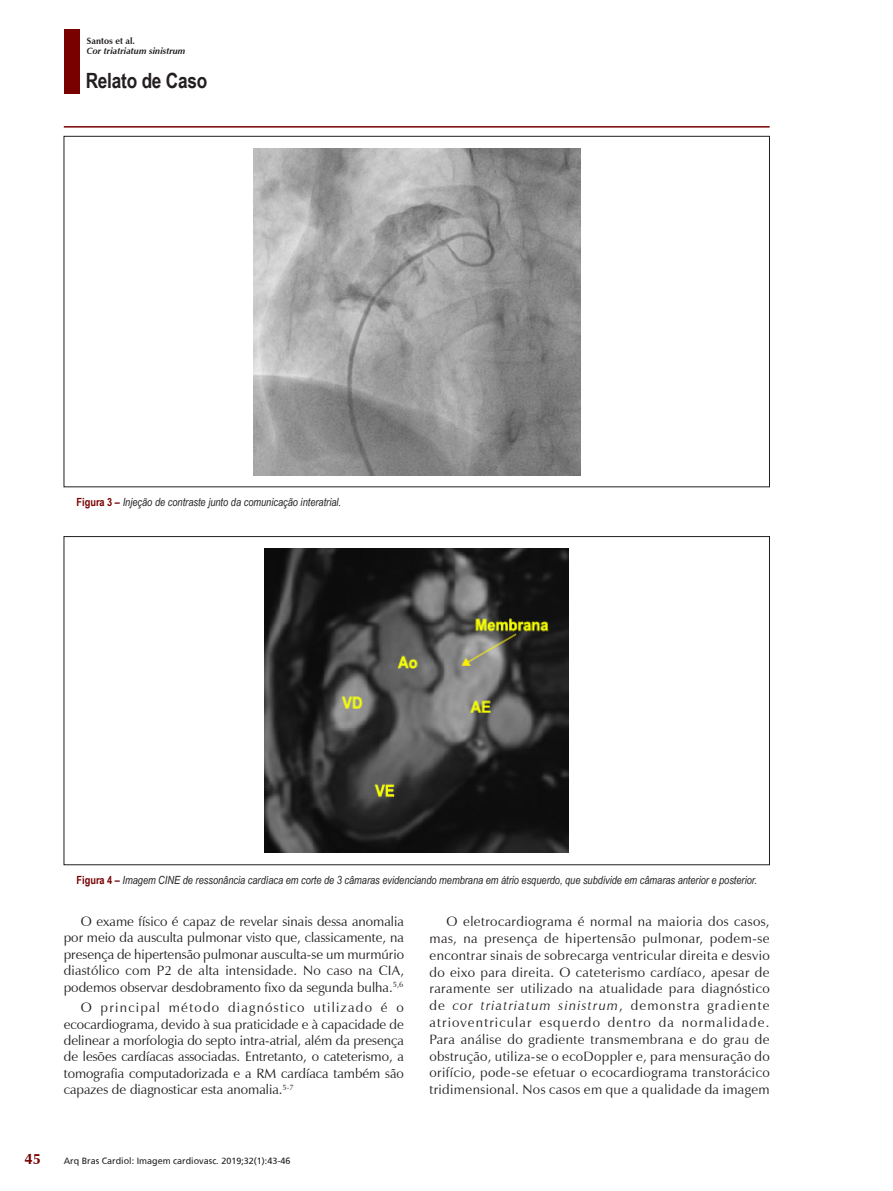
<style>
.page{position:relative;width:893px;height:1191px;background:#fff}
.page>*{position:absolute;margin:0;border:0;box-sizing:border-box;transform-origin:0 0}
.t1{font:700 21px "Arial Narrow";letter-spacing:-.01em;color:#231f20}
.t2{font:700 15px "Zapf Humanist 601 BT";color:#790100}
._01-TEXTO_BASICO{font:13.5px/16.8px "Zapf Humanist 601 BT";color:#231f20;text-align:justify}
._06_-_LEGENDA_FIGURA{font:italic 11.25px "Arial Narrow";color:#231f20}
.t3{font:9px "Frutiger";color:#231f20}
.t4{font:italic 700 9px "Zapf Humanist 601 BT";color:#231f20}
.t5{font:700 9px "Zapf Humanist 601 BT";color:#231f20}
.s1{font-weight:700;font-style:normal;color:#790100}
.s2{font-style:italic}
</style>
<div class="page">
<hr style="left:64px;top:126px;width:706px;height:2px;background:#790100">
<div style="left:64px;top:29px;width:16px;height:65px;background:#790100"></div>
<img style="left:253px;top:148px;width:327px;height:327px">
<img style="left:265px;top:549px;width:304px;height:303px">
<p class="t5" style="left:87px;top:35px;width:49px">Santos et al.</p>
<p class="t4" style="left:87px;top:46px;width:100px">Cor triatriatum sinistrum</p>
<h1 class="t1" style="left:86px;top:65px;width:123px">Relato de Caso</h1>
<p class="_06_-_LEGENDA_FIGURA" style="left:77px;top:494px;width:266px"><span class="s1">Figura 3 –</span> Injeção de contraste junto da comunicação interatrial.</p>
<p class="t2" style="left:25px;top:1149px;width:18px">45</p>
<p class="_06_-_LEGENDA_FIGURA" style="left:77px;top:872px;width:682px"><span class="s1">Figura 4 –</span> Imagem CINE de ressonância cardíaca em corte de 3 câmaras evidenciando membrana em átrio esquerdo, que subdivide em câmaras anterior e posterior.</p>
<p class="_01-TEXTO_BASICO" style="left:64px;top:913px;width:342px;line-height:16.4px;text-indent:17px">O exame físico é capaz de revelar sinais dessa anomalia por meio da ausculta pulmonar visto que, classicamente, na presença de hipertensão pulmonar ausculta-se um murmúrio diastólico com P2 de alta intensidade. No caso na CIA, podemos observar desdobramento fixo da segunda bulha.<sup>5,6</sup></p>
<p class="_01-TEXTO_BASICO" style="left:64px;top:999px;width:342px;line-height:16.4px;text-indent:17px">O principal método diagnóstico utilizado é o ecocardiograma, devido à sua praticidade e à capacidade de delinear a morfologia do septo intra-atrial, além da presença de lesões cardíacas associadas. Entretanto, o cateterismo, a tomografia computadorizada e a RM cardíaca também são capazes de diagnosticar esta anomalia.<sup>5-7</sup></p>
<p class="_01-TEXTO_BASICO" style="left:429px;top:913px;width:342px;text-indent:17px">O eletrocardiograma é normal na maioria dos casos, mas, na presença de hipertensão pulmonar, podem-se encontrar sinais de sobrecarga ventricular direita e desvio do eixo para direita. O cateterismo cardíaco, apesar de raramente ser utilizado na atualidade para diagnóstico de <span class="s2">cor triatriatum sinistrum</span>, demonstra gradiente atrioventricular esquerdo dentro da normalidade.<br>Para análise do gradiente transmembrana e do grau de obstrução, utiliza-se o ecoDoppler e, para mensuração do orifício, pode-se efetuar o ecocardiograma transtorácico tridimensional. Nos casos em que a qualidade da imagem</p>
<p class="t3" style="left:64px;top:1155px;width:228px">Arq Bras Cardiol: Imagem cardiovasc. 2019;32(1):43-46</p>
</div>
